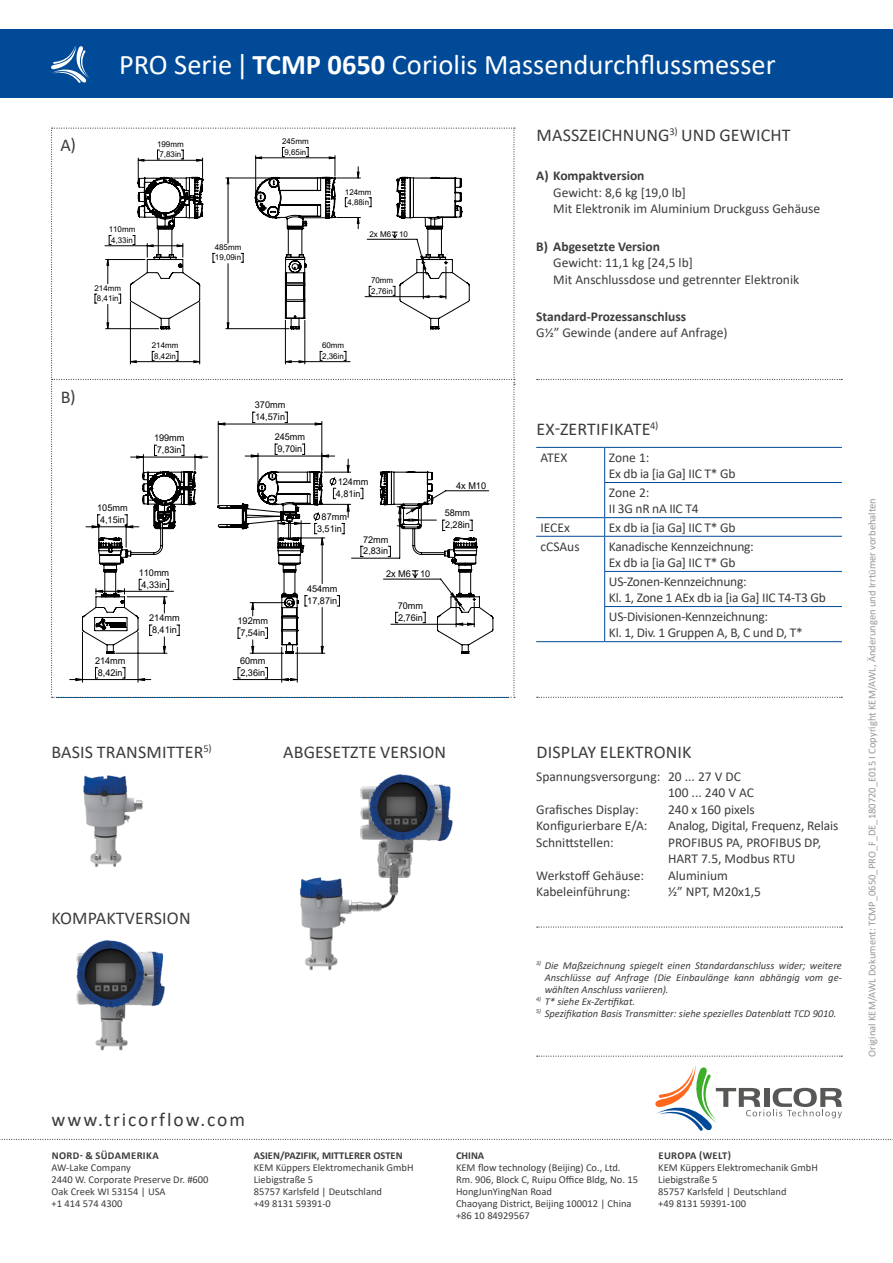
<style>
.page{position:relative;width:893px;height:1263px;background:#fff}
.page>*{position:absolute;margin:0;border:0;box-sizing:border-box;transform-origin:0 0}
.t1{font:28.5px "Calibri";color:#fff}
.t2{font:19.5px "Calibri";letter-spacing:.1em;color:#3c3c3b}
.t3{font:18px "Calibri";letter-spacing:.01em;color:#3c3c3b}
.t4{font:13.5px/16.5px "Calibri";color:#3c3c3b}
.t5{font:13.5px/16.5px "Calibri";letter-spacing:-.02em;color:#3c3c3b}
.t6{font:700 13.5px "Calibri";color:#3c3c3b}
.t7{font:10.5px/12px "Calibri";color:#3c3c3b}
.t8{font:italic 10.5px/12px "Calibri";color:#3c3c3b;text-align:justify}
.t9{font:10.5px "Calibri";color:#999898}
.t10{font:700 10.5px "Calibri";color:#3c3c3b}
.t11{font:700 10.5px "Calibri";letter-spacing:.04em;color:#3c3c3b}
.t12{font:9.3px/12px "Arial";color:#000;text-align:center}
.t13{font:7.95px/10.4px "Arial";color:#000;text-align:center}
.s1{font-weight:700}
</style>
<div class="page">
<svg style="left:0;top:1139px;width:893px;height:1px"></svg>
<div style="left:0;top:30px;width:893px;height:68px;background:#004a98"></div>
<svg style="left:51px;top:45px;width:38px;height:38px"></svg>
<svg style="left:655px;top:1065px;width:187px;height:66px"></svg>
<svg style="left:537px;top:1055px;width:305px;height:2px"></svg>
<hr style="left:536px;top:447px;width:69px;height:1px;background:#004a98">
<hr style="left:605px;top:447px;width:237px;height:1px;background:#004a98">
<hr style="left:604px;top:448px;width:1px;height:34px;background:#004a98">
<hr style="left:604px;top:482px;width:238px;height:1px;background:#004a98">
<hr style="left:604px;top:483px;width:1px;height:34px;background:#004a98">
<hr style="left:536px;top:517px;width:69px;height:1px;background:#004a98">
<hr style="left:605px;top:517px;width:237px;height:1px;background:#004a98">
<svg style="left:604px;top:518px;width:1px;height:18px"></svg>
<hr style="left:536px;top:536px;width:69px;height:1px;background:#004a98">
<hr style="left:605px;top:536px;width:237px;height:1px;background:#004a98">
<hr style="left:604px;top:537px;width:1px;height:34px;background:#004a98">
<hr style="left:604px;top:571px;width:238px;height:1px;background:#004a98">
<hr style="left:604px;top:572px;width:1px;height:34px;background:#004a98">
<hr style="left:604px;top:606px;width:238px;height:1px;background:#004a98">
<hr style="left:604px;top:607px;width:1px;height:34px;background:#004a98">
<hr style="left:536px;top:641px;width:69px;height:1px;background:#004a98">
<hr style="left:605px;top:641px;width:237px;height:1px;background:#004a98">
<svg style="left:537px;top:379px;width:305px;height:1px"></svg>
<svg style="left:537px;top:697px;width:305px;height:1px"></svg>
<img style="left:300px;top:774px;width:153px;height:197px">
<img style="left:83px;top:775px;width:60px;height:93px">
<img style="left:76px;top:940px;width:89px;height:111px">
<svg style="left:537px;top:926px;width:305px;height:2px"></svg>
<hr style="left:57px;top:708px;width:89px;height:1px;background:#0064a7">
<hr style="left:146px;top:708px;width:205px;height:1px;background:#0064a7">
<hr style="left:351px;top:708px;width:111px;height:1px;background:#0064a7">
<hr style="left:462px;top:708px;width:46px;height:1px;background:#0064a7">
<hr style="left:57px;top:717px;width:89px;height:1px;background:#0064a7">
<hr style="left:146px;top:717px;width:205px;height:1px;background:#0064a7">
<hr style="left:351px;top:717px;width:111px;height:1px;background:#0064a7">
<hr style="left:462px;top:717px;width:46px;height:1px;background:#0064a7">
<svg style="left:51px;top:128px;width:464px;height:570px"></svg>
<h3 class="t3" style="left:60px;top:133px;width:17px">A)</h3>
<h3 class="t3" style="left:61px;top:384px;width:17px">B)</h3>
<h1 class="t1" style="left:119px;top:45px;width:658px">PRO Serie | <span class="s1">TCMP 0650</span> Coriolis Massendurchflussmesser</h1>
<p class="t13" style="left:157px;top:139px;width:28px">199mm<br>7,83in</p>
<p class="t13" style="left:109px;top:224px;width:28px">110mm<br>4,33in</p>
<p class="t13" style="left:95px;top:283px;width:28px">214mm<br>8,41in</p>
<p class="t13" style="left:215px;top:242px;width:28px;text-align:left">485mm<br>19,09in</p>
<p class="t13" style="left:282px;top:136px;width:28px">245mm<br>9,65in</p>
<p class="t13" style="left:345px;top:187px;width:28px">124mm<br>4,88in</p>
<p class="t13" style="left:369px;top:229px;width:40px">2x M6 10</p>
<p class="t13" style="left:371px;top:275px;width:24px;text-align:left">70mm<br>2,76in</p>
<h3 class="t3" style="left:537px;top:123px;width:256px">MASSZEICHNUNG<sup>3)</sup> UND GEWICHT</h3>
<p class="t6" style="left:536px;top:166px;width:110px">A) Kompaktversion</p>
<p class="t4" style="left:553px;top:184px;width:269px">Gewicht: 8,6 kg [19,0 lb]<br>Mit Elektronik im Aluminium Druckguss Gehäuse</p>
<p class="t6" style="left:536px;top:237px;width:125px">B) Abgesetzte Version</p>
<p class="t4" style="left:553px;top:254px;width:248px">Gewicht: 11,1 kg [24,5 lb]<br>Mit Anschlussdose und getrennter Elektronik</p>
<p class="t6" style="left:536px;top:307px;width:151px">Standard-Prozessanschluss</p>
<p class="t4" style="left:536px;top:324px;width:193px">G1/2” Gewinde (andere auf Anfrage)</p>
<p class="t13" style="left:152px;top:340px;width:28px">214mm<br>8,42in</p>
<p class="t13" style="left:322px;top:340px;width:24px;text-align:left">60mm<br>2,36in</p>
<p class="t12" style="left:154px;top:432px;width:32px">199mm<br>7,83in</p>
<p class="t12" style="left:97px;top:502px;width:32px">105mm<br>4,15in</p>
<p class="t12" style="left:139px;top:566px;width:32px">110mm<br>4,33in</p>
<p class="t12" style="left:149px;top:612px;width:32px">214mm<br>8,41in</p>
<p class="t12" style="left:255px;top:399px;width:32px;text-align:left">370mm<br>14,57in</p>
<p class="t12" style="left:275px;top:431px;width:32px">245mm<br>9,70in</p>
<p class="t12" style="left:336px;top:475px;width:34px;text-align:left">124mm<br>4,81in</p>
<p class="t12" style="left:317px;top:510px;width:32px">87mm<br>3,51in</p>
<p class="t12" style="left:363px;top:533px;width:27px;text-align:left">72mm<br>2,83in</p>
<p class="t12" style="left:386px;top:568px;width:46px">2x M6 10</p>
<p class="t12" style="left:238px;top:615px;width:32px">192mm<br>7,54in</p>
<p class="t12" style="left:307px;top:582px;width:32px;text-align:left">454mm<br>17,87in</p>
<p class="t12" style="left:398px;top:599px;width:27px;text-align:left">70mm<br>2,76in</p>
<p class="t12" style="left:456px;top:479px;width:31px">4x M10</p>
<p class="t12" style="left:445px;top:507px;width:27px;text-align:left">58mm<br>2,28in</p>
<h3 class="t3" style="left:537px;top:416px;width:123px">EX-ZERTIFIKATE<sup>4)</sup></h3>
<p class="t4" style="left:540px;top:449px;width:28px">ATEX</p>
<p class="t5" style="left:609px;top:449px;width:128px">Zone 1:<br>Ex db ia [ia Ga] IIC T* Gb</p>
<p class="t5" style="left:609px;top:484px;width:91px">Zone 2:<br>II 3G nR nA IIC T4</p>
<p class="t4" style="left:540px;top:519px;width:31px">IECEx</p>
<p class="t5" style="left:609px;top:519px;width:128px">Ex db ia [ia Ga] IIC T* Gb</p>
<p class="t4" style="left:540px;top:538px;width:41px">cCSAus</p>
<p class="t5" style="left:609px;top:538px;width:146px">Kanadische Kennzeichnung:<br>Ex db ia [ia Ga] IIC T* Gb</p>
<p class="t5" style="left:609px;top:573px;width:218px">US-Zonen-Kennzeichnung:<br>Kl. 1, Zone 1 AEx db ia [ia Ga] IIC T4-T3 Gb</p>
<p class="t5" style="left:609px;top:608px;width:195px">US-Divisionen-Kennzeichnung:<br>Kl. 1, Div. 1 Gruppen A, B, C und D, T*</p>
<p class="t12" style="left:95px;top:655px;width:32px">214mm<br>8,42in</p>
<p class="t12" style="left:240px;top:655px;width:27px;text-align:left">60mm<br>2,36in</p>
<h3 class="t3" style="left:51px;top:739px;width:162px">BASIS TRANSMITTER<sup>5)</sup></h3>
<h3 class="t3" style="left:51px;top:905px;width:141px">KOMPAKTVERSION</h3>
<h3 class="t3" style="left:283px;top:739px;width:164px">ABGESETZTE VERSION</h3>
<h3 class="t3" style="left:537px;top:739px;width:157px">DISPLAY ELEKTRONIK</h3>
<p class="t4" style="left:536px;top:767px;width:206px">Spannungsversorgung: 20 ... 27 V DC</p>
<p class="t4" style="left:668px;top:784px;width:88px">100 ... 240 V AC</p>
<p class="t4" style="left:536px;top:800px;width:104px">Grafisches Display:</p>
<p class="t4" style="left:668px;top:800px;width:88px">240 x 160 pixels</p>
<p class="t4" style="left:536px;top:817px;width:113px">Konfigurierbare E/A:</p>
<p class="t4" style="left:668px;top:817px;width:172px">Analog, Digital, Frequenz, Relais</p>
<p class="t4" style="left:536px;top:833px;width:79px">Schnittstellen:</p>
<p class="t4" style="left:668px;top:833px;width:155px">PROFIBUS PA, PROFIBUS DP,<br>HART 7.5, Modbus RTU</p>
<p class="t4" style="left:536px;top:866px;width:110px">Werkstoff Gehäuse:</p>
<p class="t4" style="left:668px;top:866px;width:61px">Aluminium</p>
<p class="t4" style="left:536px;top:883px;width:96px">Kabeleinführung:</p>
<p class="t4" style="left:668px;top:883px;width:95px">1/2” NPT, M20x1,5</p>
<p class="t8" style="left:545px;top:959px;width:299px;text-indent:-8px"><sup>3)</sup> Die Maßzeichnung spiegelt einen Standardanschluss wider; weitere Anschlüsse auf Anfrage (Die Einbaulänge kann abhängig vom ge&shy;wählten Anschluss variieren).</p>
<p class="t8" style="left:536px;top:995px;width:100px"><sup>4)</sup> T* siehe Ex-Zertifikat.</p>
<p class="t8" style="left:536px;top:1007px;width:302px"><sup>5)</sup> Spezifikation Basis Transmitter: siehe spezielles Datenblatt TCD 9010.</p>
<h2 class="t2" style="left:52px;top:1106px;width:195px">www.tricorflow.com</h2>
<p class="t11" style="left:52px;top:1148px;width:108px">NORD- &amp; SÜDAMERIKA</p>
<p class="t7" style="left:52px;top:1161px;width:158px">AW-Lake Company<br>2440 W. Corporate Preserve Dr. #600<br>Oak Creek WI 53154 | USA<br>+1 414 574 4300</p>
<p class="t10" style="left:254px;top:1148px;width:150px">ASIEN/PAZIFIK, MITTLERER OSTEN</p>
<p class="t7" style="left:254px;top:1161px;width:161px">KEM Küppers Elektromechanik GmbH<br>Liebigstraße 5<br>85757 Karlsfeld | Deutschland<br>+49 8131 59391-0</p>
<p class="t10" style="left:456px;top:1148px;width:30px">CHINA</p>
<p class="t7" style="left:456px;top:1161px;width:184px">KEM flow technology (Beijing) Co., Ltd.<br>Rm. 906, Block C, Ruipu Office Bldg, No. 15<br>HongJunYingNan Road<br>Chaoyang District, Beijing 100012 | China +86 10 84929567</p>
<p class="t11" style="left:658px;top:1148px;width:74px">EUROPA (WELT)</p>
<p class="t7" style="left:658px;top:1161px;width:161px">KEM Küppers Elektromechanik GmbH<br>Liebigstraße 5<br>85757 Karlsfeld | Deutschland<br>+49 8131 59391-100</p>
<p class="t9" style="left:865px;top:1057px;width:560px;rotate:-90deg">Original KEM/AWL Dokument: TCMP_0650_PRO_F_DE_180720_E015 I Copyright KEM/AWL, Änderungen und Irrtümer vorbehalten</p>
</div>
